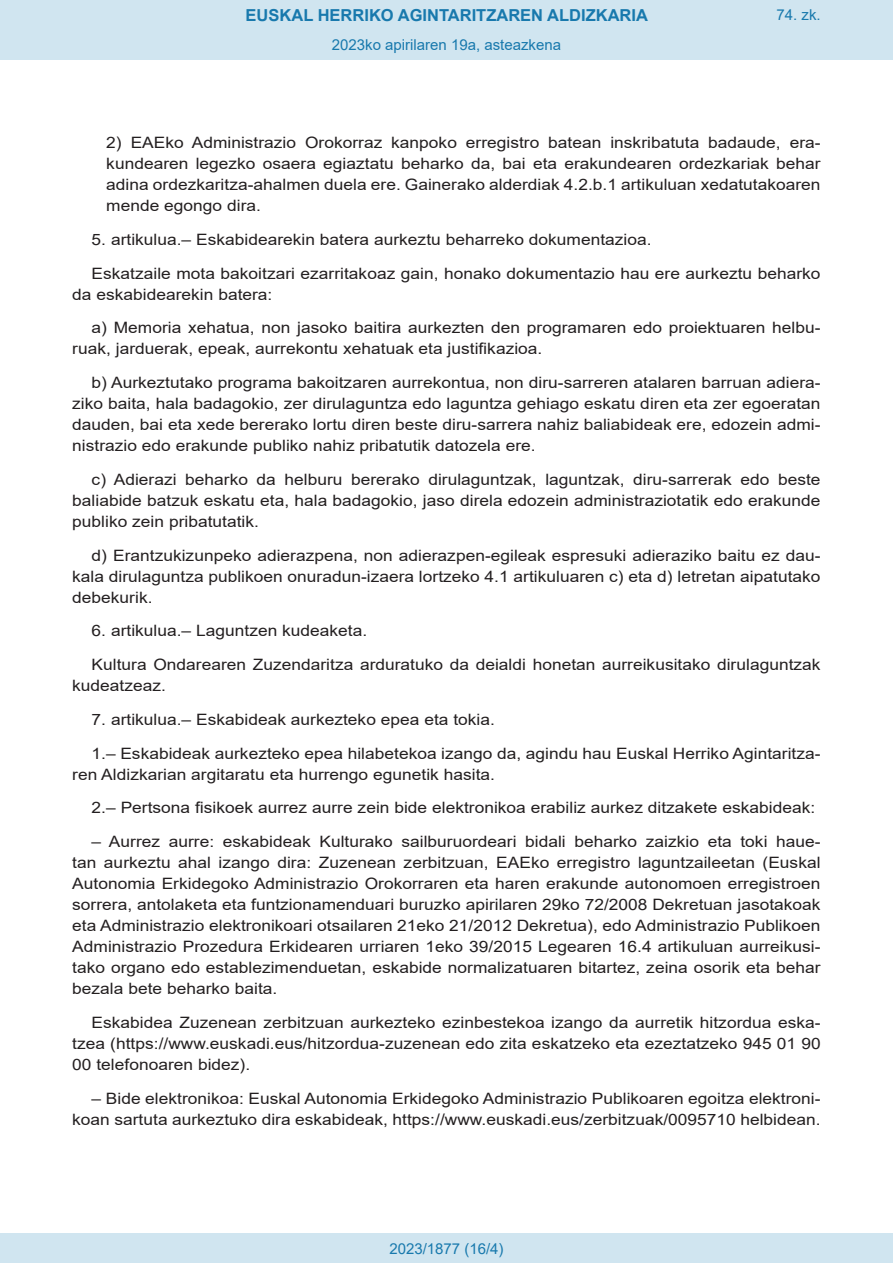
<style>
.page{position:relative;width:893px;height:1263px;background:#fff}
.page>*{position:absolute;margin:0;border:0;box-sizing:border-box;transform-origin:0 0}
.t1{font:700 16.5px "Arial";color:#1879ad}
.BOPVDetalle{font:15.6px/21px "Arial";color:#231f20;text-align:justify;scale:1.11 1}
.BOPVDetalle1{font:15.6px/21px "Arial";color:#231f20;text-align:justify;scale:1.11 1}
.Paginacion_Centro{font:15px "Arial";color:#1879ad}
</style>
<div class="page">
<div style="left:0;top:0;width:893px;height:60px;background:#d0e5f0"></div>
<div style="left:0;top:1233px;width:893px;height:30px;background:#d0e5f0"></div>
<p class="t1" style="left:246px;top:3px;width:404px">EUSKAL HERRIKO AGINTARITZAREN ALDIZKARIA</p>
<p class="Paginacion_Centro" style="left:332px;top:35px;width:231px">2023ko apirilaren 19a, asteazkena</p>
<p class="Paginacion_Centro" style="left:776px;top:5px;width:46px">74. zk.</p>
<p class="BOPVDetalle1" style="left:106px;top:132px;width:645px">2) EAEko Administrazio Orokorraz kanpoko erregistro batean inskribatuta badaude, era&shy;kundearen legezko osaera egiaztatu beharko da, bai eta erakundearen ordezkariak behar adina ordezkaritza-ahalmen duela ere. Gainerako alderdiak 4.2.b.1 artikuluan xedatutakoaren mende egongo dira.</p>
<p class="BOPVDetalle" style="left:92px;top:229px;width:506px">5. artikulua.– Eskabidearekin batera aurkeztu beharreko dokumentazioa.</p>
<p class="BOPVDetalle" style="left:72px;top:263px;width:676px;text-indent:19px">Eskatzaile mota bakoitzari ezarritakoaz gain, honako dokumentazio hau ere aurkeztu beharko da eskabidearekin batera:</p>
<p class="BOPVDetalle" style="left:72px;top:317px;width:676px;text-indent:19px">a) Memoria xehatua, non jasoko baitira aurkezten den programaren edo proiektuaren helbu&shy;ruak, jarduerak, epeak, aurrekontu xehatuak eta justifikazioa.</p>
<p class="BOPVDetalle" style="left:72px;top:372px;width:676px;text-indent:19px">b) Aurkeztutako programa bakoitzaren aurrekontua, non diru-sarreren atalaren barruan adiera&shy;ziko baita, hala badagokio, zer dirulaguntza edo laguntza gehiago eskatu diren eta zer egoeratan dauden, bai eta xede bererako lortu diren beste diru-sarrera nahiz baliabideak ere, edozein admi&shy;nistrazio edo erakunde publiko nahiz pribatutik datozela ere.</p>
<p class="BOPVDetalle" style="left:72px;top:469px;width:676px;text-indent:19px">c) Adierazi beharko da helburu bererako dirulaguntzak, laguntzak, diru-sarrerak edo beste baliabide batzuk eskatu eta, hala badagokio, jaso direla edozein administraziotatik edo erakunde publiko zein pribatutatik.</p>
<p class="BOPVDetalle" style="left:72px;top:545px;width:676px;text-indent:19px">d) Erantzukizunpeko adierazpena, non adierazpen-egileak espresuki adieraziko baitu ez dau&shy;kala dirulaguntza publikoen onuradun-izaera lortzeko 4.1 artikuluaren c) eta d) letretan aipatutako debekurik.</p>
<p class="BOPVDetalle" style="left:92px;top:620px;width:250px">6. artikulua.– Laguntzen kudeaketa.</p>
<p class="BOPVDetalle" style="left:72px;top:654px;width:676px;text-indent:19px">Kultura Ondarearen Zuzendaritza arduratuko da deialdi honetan aurreikusitako dirulaguntzak kudeatzeaz.</p>
<p class="BOPVDetalle" style="left:92px;top:709px;width:365px">7. artikulua.– Eskabideak aurkezteko epea eta tokia.</p>
<p class="BOPVDetalle" style="left:72px;top:743px;width:676px;text-indent:19px">1.– Eskabideak aurkezteko epea hilabetekoa izango da, agindu hau Euskal Herriko Agintaritza&shy;ren Aldizkarian argitaratu eta hurrengo egunetik hasita.</p>
<p class="BOPVDetalle" style="left:92px;top:797px;width:653px">2.– Pertsona fisikoek aurrez aurre zein bide elektronikoa erabiliz aurkez ditzakete eskabideak:</p>
<p class="BOPVDetalle" style="left:72px;top:831px;width:676px;text-indent:19px">– Aurrez aurre: eskabideak Kulturako sailburuordeari bidali beharko zaizkio eta toki haue&shy;tan aurkeztu ahal izango dira: Zuzenean zerbitzuan, EAEko erregistro laguntzaileetan (Euskal Autonomia Erkidegoko Administrazio Orokorraren eta haren erakunde autonomoen erregistroen sorrera, antolaketa eta funtzionamenduari buruzko apirilaren 29ko 72/2008 Dekretuan jasotakoak eta Administrazio elektronikoari otsailaren 21eko 21/2012 Dekretua), edo Administrazio Publikoen Administrazio Prozedura Erkidearen urriaren 1eko 39/2015 Legearen 16.4 artikuluan aurreikusi&shy;tako organo edo establezimenduetan, eskabide normalizatuaren bitartez, zeina osorik eta behar bezala bete beharko baita.</p>
<p class="BOPVDetalle" style="left:72px;top:1012px;width:676px;text-indent:19px">Eskabidea Zuzenean zerbitzuan aurkezteko ezinbestekoa izango da aurretik hitzordua eska&shy;tzea (https://www.euskadi.eus/hitzordua-zuzenean edo zita eskatzeko eta ezeztatzeko 945 01 90<br>00 telefonoaren bidez).</p>
<p class="BOPVDetalle" style="left:72px;top:1088px;width:676px;text-align:right">– Bide elektronikoa: Euskal Autonomia Erkidegoko Administrazio Publikoaren egoitza elektroni&shy;koan sartuta aurkeztuko dira eskabideak, https://www.euskadi.eus/zerbitzuak/0095710 helbidean.</p>
<p class="Paginacion_Centro" style="left:389px;top:1238px;width:116px">2023/1877 (16/4)</p>
</div>
